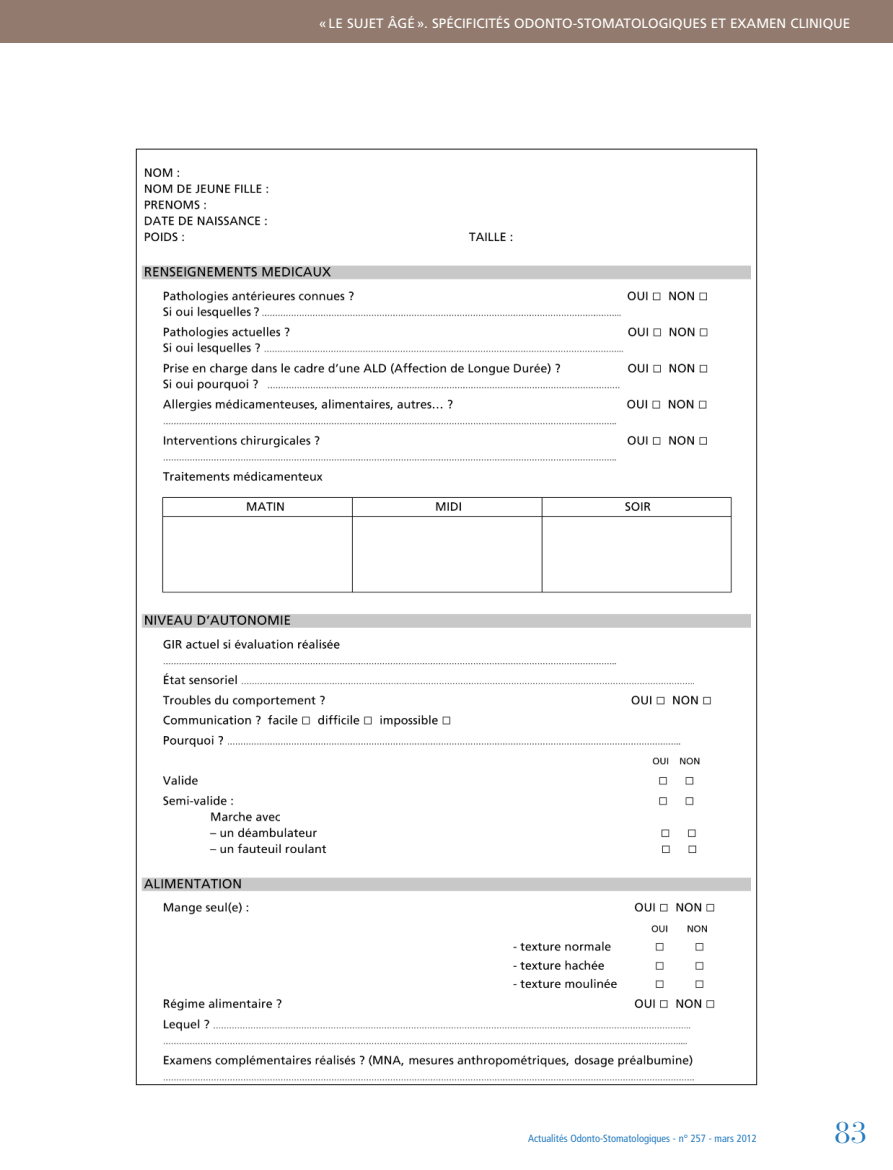
<style>
.page{position:relative;width:893px;height:1170px;background:#fff}
.page>*{position:absolute;margin:0;border:0;box-sizing:border-box;transform-origin:0 0}
.t1{font:30px "Bauer Bodoni";color:#277dc1}
.t2{font:13.5px "Frutiger";color:#fff}
.t3{font:condensed 10.5px "Frutiger";color:#277dc1}
</style>
<div class="page">
<div style="left:0;top:0;width:893px;height:43px;background:#927b6e"></div>
<img style="left:141px;top:168px;width:610px;height:913px">
<p class="t2" style="left:319px;top:18px;width:533px">«LE SUJET ÂGÉ». SPÉCIFICITÉS ODONTO-STOMATOLOGIQUES ET EXAMEN CLINIQUE</p>
<p class="t3" style="left:528px;top:1134px;width:230px">Actualités Odonto-Stomatologiques - n° 257 - mars 2012</p>
<h1 class="t1" style="left:834px;top:1121px;width:35px">83</h1>
</div>
